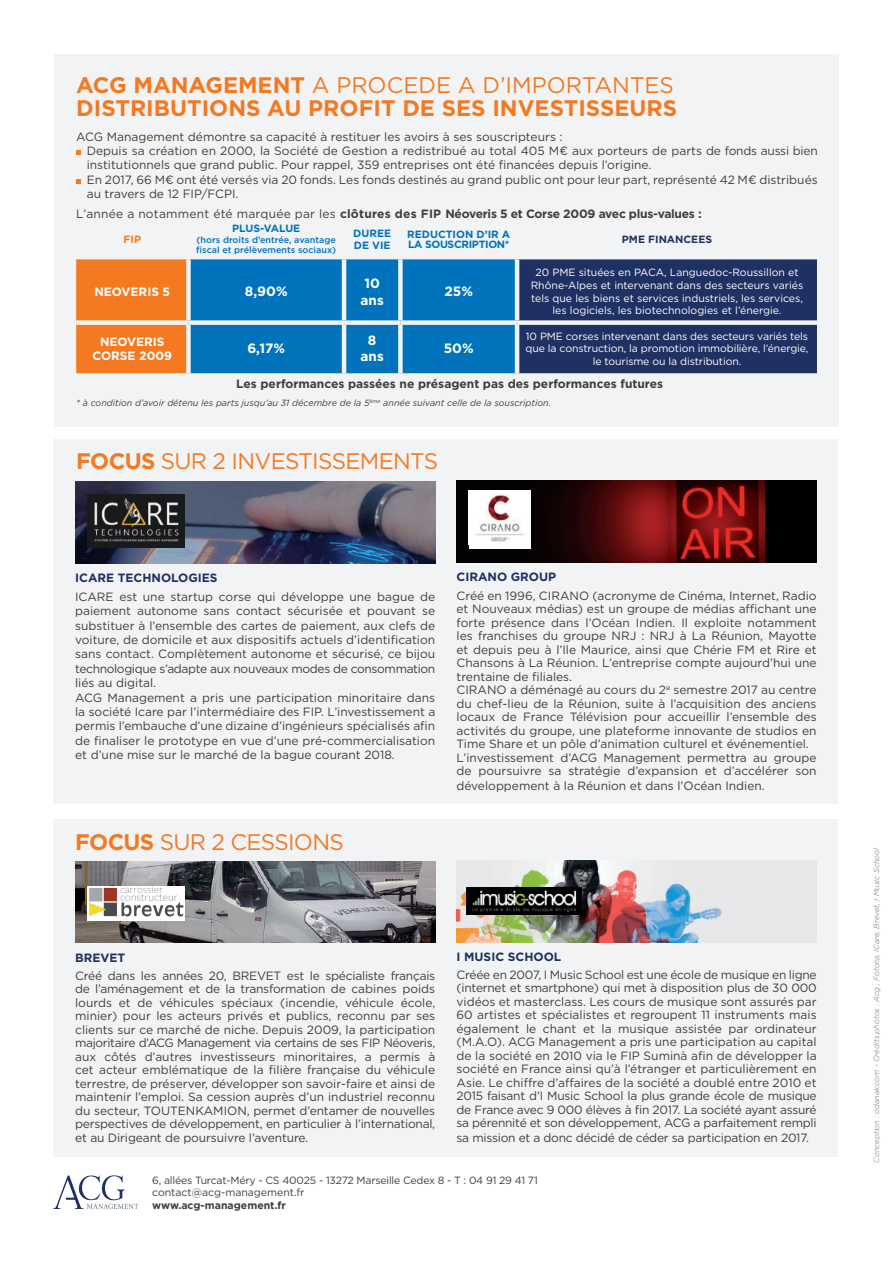
<style>
.page{position:relative;width:893px;height:1263px;background:#fff}
.page>*{position:absolute;margin:0;border:0;box-sizing:border-box;transform-origin:0 0}
.t1{font:700 22.5px "Gotham";color:#f47921}
.t2{font:22.5px "Gotham";color:#f47921}
.t3{font:700 13.5px/16.2px "Gotham";color:#fff}
.t4{font:12px/13.5px "Gotham";color:#3e3e3f}
.t5{font:12px/18px "Gotham";letter-spacing:-.02em;color:#3e3e3f}
.t6{font:700 12px "Gotham";letter-spacing:-.02em;color:#3e3e3f}
.t7{font:700 12px "Gotham";color:#3e3e3f}
.t8{font:700 12px/14.4px "Gotham";color:#fff}
.t9{font:700 12px/18.9px "Gotham";color:#1f3162}
.t10{font:10.5px/12.6px "Gotham";color:#fff;text-align:center}
.t11{font:10.5px/12.6px "Gotham";letter-spacing:-.02em;color:#3e3e3f}
.t12{font:700 10.5px/12.6px "Gotham";letter-spacing:-.02em;color:#0073bc}
.t13{font:700 10.5px "Gotham";color:#1f3162}
.t14{font:700 10.5px "Gotham";color:#f47921}
.t15{font:italic 9px "Gotham";color:#3e3e3f}
.t16{font:500 9px/10.5px "Gotham";color:#0073bc}
.t17{font:italic 300 7.5px "Gotham";color:#5e6a74}
.s1{font-weight:400}
.s2{font-weight:400;color:#3e3e3f}
.s3{font-weight:700;color:#1f3162}
.s4{font-weight:700}
</style>
<div class="page">
<svg style="left:53px;top:1175px;width:85px;height:34px"></svg>
<div style="left:54px;top:440px;width:784px;height:364px;background:#f2f3f4"></div>
<img style="left:75px;top:482px;width:360px;height:81px">
<img style="left:457px;top:481px;width:360px;height:81px">
<img style="left:88px;top:494px;width:97px;height:53px">
<div style="left:469px;top:490px;width:61px;height:59px;background:#fff"></div>
<img style="left:475px;top:494px;width:49px;height:49px">
<div style="left:54px;top:819px;width:784px;height:338px;background:#f2f3f4"></div>
<img style="left:75px;top:862px;width:360px;height:81px">
<img style="left:456px;top:861px;width:361px;height:81px">
<div style="left:88px;top:886px;width:97px;height:34px;background:#fff"></div>
<img style="left:89px;top:886px;width:95px;height:31px">
<img style="left:467px;top:888px;width:115px;height:27px">
<div style="left:55px;top:54px;width:784px;height:372px;background:#f2f3f4"></div>
<svg style="left:76px;top:151px;width:4px;height:4px"></svg>
<svg style="left:76px;top:180px;width:4px;height:4px"></svg>
<svg style="left:76px;top:259px;width:741px;height:114px;background:#32597f"></svg>
<div style="left:186px;top:259px;width:5px;height:61px;background:#f2f3f4"></div>
<hr style="left:342px;top:259px;width:4px;height:61px;background:#f2f3f4">
<div style="left:398px;top:259px;width:5px;height:61px;background:#f2f3f4"></div>
<hr style="left:515px;top:259px;width:4px;height:61px;background:#f2f3f4">
<div style="left:76px;top:320px;width:112px;height:5px;background:#f2f3f4"></div>
<div style="left:188px;top:320px;width:156px;height:5px;background:#f2f3f4"></div>
<div style="left:186px;top:325px;width:5px;height:48px;background:#f2f3f4"></div>
<div style="left:344px;top:320px;width:56px;height:5px;background:#f2f3f4"></div>
<hr style="left:342px;top:325px;width:4px;height:48px;background:#f2f3f4">
<div style="left:400px;top:320px;width:117px;height:5px;background:#f2f3f4"></div>
<div style="left:398px;top:325px;width:5px;height:48px;background:#f2f3f4"></div>
<div style="left:517px;top:320px;width:300px;height:5px;background:#f2f3f4"></div>
<hr style="left:515px;top:325px;width:4px;height:48px;background:#f2f3f4">
<p class="t1" style="left:76px;top:70px;width:95px">ACG Management</p>
<p class="t2" style="left:312px;top:71px;width:42px">a proc</p>
<p class="t2" style="left:403px;top:71px;width:119px">Ede a d’importantes</p>
<p class="t1" style="left:76px;top:93px;width:31px">distrib</p>
<p class="t1" style="left:170px;top:93px;width:33px">utions</p>
<p class="t1" style="left:267px;top:93px;width:71px">au profit</p>
<p class="t1" style="left:402px;top:93px;width:55px">de ses</p>
<p class="t1" style="left:492px;top:93px;width:15px">investisse</p>
<p class="t1" style="left:630px;top:93px;width:32px">urs</p>
<p class="t4" style="left:87px;top:129px;width:732px;line-height:14.4px;text-indent:-11px">ACG Management démontre sa capacité à restituer les avoirs à ses souscripteurs :<br>Depuis sa création en 2000, la Société de Gestion a redistribué au total 405 M€ aux porteurs de parts de fonds aussi bien institutionnels que grand public. Pour rappel, 359 entreprises ont été financées depuis l’origine.<br>En 2017, 66 M€ ont été versés via 20 fonds. Les fonds destinés au grand public ont pour leur part, représenté 42 M€ distribués au travers de 12 FIP/FCPI.</p>
<p class="t6" style="left:76px;top:206px;width:627px"><span class="s1">L’année a notamment été marquée par les</span> clôtures des FIP Néoveris 5 et Corse 2009 avec plus-values :</p>
<p class="t14" style="left:123px;top:232px;width:18px">FIP</p>
<p class="t12" style="left:232px;top:222px;width:70px">PLUS-VALUE</p>
<p class="t16" style="left:196px;top:234px;width:141px">(hors droits d’entrée, avantage fiscal et prélèvements sociaux)</p>
<p class="t12" style="left:353px;top:226px;width:39px">DUREE<br>DE VIE</p>
<p class="t12" style="left:407px;top:229px;width:105px;line-height:10.5px">REDUCTION D’IR A<br>LA SOUSCRIPTION*</p>
<p class="t13" style="left:622px;top:232px;width:92px">PME FINANCEES</p>
<p class="t8" style="left:94px;top:284px;width:19px">Neoveris</p>
<p class="t8" style="left:163px;top:284px;width:9px">5</p>
<p class="t3" style="left:245px;top:283px;width:44px">8,90%</p>
<p class="t3" style="left:361px;top:275px;width:25px">10 ans</p>
<p class="t3" style="left:444px;top:283px;width:30px">25%</p>
<p class="t10" style="left:531px;top:266px;width:274px">20 PME situées en PACA, Languedoc-Roussillon et Rhône-Alpes et intervenant dans des secteurs variés tels que les biens et services industriels, les services, les logiciels, les biotechnologies et l’énergie.</p>
<p class="t3" style="left:247px;top:340px;width:39px">6,17%</p>
<p class="t3" style="left:361px;top:332px;width:25px;text-align:center">8 ans</p>
<p class="t3" style="left:444px;top:340px;width:31px">50%</p>
<p class="t10" style="left:526px;top:329px;width:284px">10 PME corses intervenant dans des secteurs variés tels que la construction, la promotion immobilière, l’énergie, le tourisme ou la distribution.</p>
<p class="t7" style="left:236px;top:376px;width:428px">Les performances passées ne présagent pas des performances futures</p>
<p class="t15" style="left:76px;top:397px;width:476px">* à condition d’avoir détenu les parts jusqu’au 31 décembre de la 5<sup>ème</sup> année suivant celle de la souscription.</p>
<p class="t8" style="left:92px;top:334px;width:26px;text-indent:8px">Neoveris<br>Corse</p>
<p class="t8" style="left:139px;top:348px;width:34px">2009</p>
<p class="t1" style="left:76px;top:446px;width:101px">Focus <span class="s1">sur</span></p>
<p class="t2" style="left:213px;top:447px;width:34px">2 investissements</p>
<p class="t9" style="left:75px;top:568px;width:144px">ICARE TECHNOLOGIES<br><span class="s2">Icare</span></p>
<p class="t4" style="left:75px;top:589px;width:362px;line-height:14.4px;text-indent:44px">est une startup corse qui développe une bague de paiement autonome sans contact sécurisée et pouvant se substituer à l’ensemble des cartes de paiement, aux clefs de voiture, de domicile et aux dispositifs actuels d’identification sans contact. Complètement autonome et sécurisé, ce bijou technologique s’adapte aux nouveaux modes de consommation liés au digital.<br>ACG Management a pris une participation minoritaire dans la société Icare par l’intermédiaire des FIP. L’investissement a permis l’embauche d’une dizaine d’ingénieurs spécialisés afin de finaliser le prototype en vue d’une pré-commercialisation et d’une mise sur le marché de la bague courant 2018.</p>
<p class="t1" style="left:75px;top:827px;width:101px">Focus <span class="s1">sur</span></p>
<p class="t2" style="left:212px;top:828px;width:34px">2 cessions</p>
<p class="t4" style="left:456px;top:567px;width:362px;line-height:18.9px"><span class="s3">CIRANO Group<br></span>Créé en 1996, CIRANO (acronyme de Cinéma, Internet, Radio</p>
<p class="t4" style="left:456px;top:602px;width:362px">et Nouveaux médias) est un groupe de médias affichant une forte présence dans l’Océan Indien. Il exploite notamment les franchises du groupe NRJ : NRJ à La Réunion, Mayotte et depuis peu à l’Ile Maurice, ainsi que Chérie FM et Rire et Chansons à La Réunion. L’entreprise compte aujourd’hui une trentaine de filiales.<br>CIRANO a déménagé au cours du 2<sup>e</sup> semestre 2017 au centre du chef-lieu de la Réunion, suite à l’acquisition des anciens locaux de France Télévision pour accueillir l’ensemble des activités du groupe, une plateforme innovante de studios en Time Share et un pôle d’animation culturel et événementiel.<br>L’investissement d’ACG Management permettra au groupe de poursuivre sa stratégie d’expansion et d’accélérer son développement à la Réunion et dans l’Océan Indien.</p>
<p class="t5" style="left:75px;top:948px;width:362px"><span class="s3">BREVET<br></span>Créé dans les années 20, BREVET est le spécialiste français</p>
<p class="t4" style="left:75px;top:982px;width:362px;text-align:justify">de l’aménagement et de la transformation de cabines poids lourds et de véhicules spéciaux (incendie, véhicule école, minier) pour les acteurs privés et publics, reconnu par ses clients sur ce marché de niche. Depuis 2009, la participation majoritaire d’ACG Management via certains de ses FIP Néoveris, aux côtés d’autres investisseurs minoritaires, a permis à cet acteur emblématique de la filière française du véhicule terrestre, de préserver, développer son savoir-faire et ainsi de maintenir l’emploi. Sa cession auprès d’un industriel reconnu du secteur, TOUTENKAMION, permet d’entamer de nouvelles perspectives de développement, en particulier à l’international, et au Dirigeant de poursuivre l’aventure.</p>
<p class="t5" style="left:456px;top:947px;width:362px"><span class="s3">I MUSIC SCHOOL<br></span>Créée en 2007, I Music School est une école de musique en ligne</p>
<p class="t4" style="left:456px;top:981px;width:362px;text-align:justify">(internet et smartphone) qui met à disposition plus de 30 000 vidéos et masterclass. Les cours de musique sont assurés par 60 artistes et spécialistes et regroupent 11 instruments mais également le chant et la musique assistée par ordinateur (M.A.O). ACG Management a pris une participation au capital de la société en 2010 via le FIP Suminà afin de développer la société en France ainsi qu’à l’étranger et particulièrement en Asie. Le chiffre d’affaires de la société a doublé entre 2010 et 2015 faisant d’I Music School la plus grande école de musique de France avec 9 000 élèves à fin 2017. La société ayant assuré sa pérennité et son développement, ACG a parfaitement rempli sa mission et a donc décidé de céder sa participation en 2017.</p>
<p class="t11" style="left:152px;top:1173px;width:387px">6, allées Turcat-Méry - CS 40025 - 13272 Marseille Cedex 8 - T : 04 91 29 41 71 contact@acg-management.fr<br><span class="s4">www.acg-management.fr</span></p>
<p class="t17" style="left:872px;top:1162px;width:316px;rotate:-90deg">Conception : odanak.com - Crédits photos : Acg , Fotolia, ICare, Brevet, I Music School</p>
</div>
